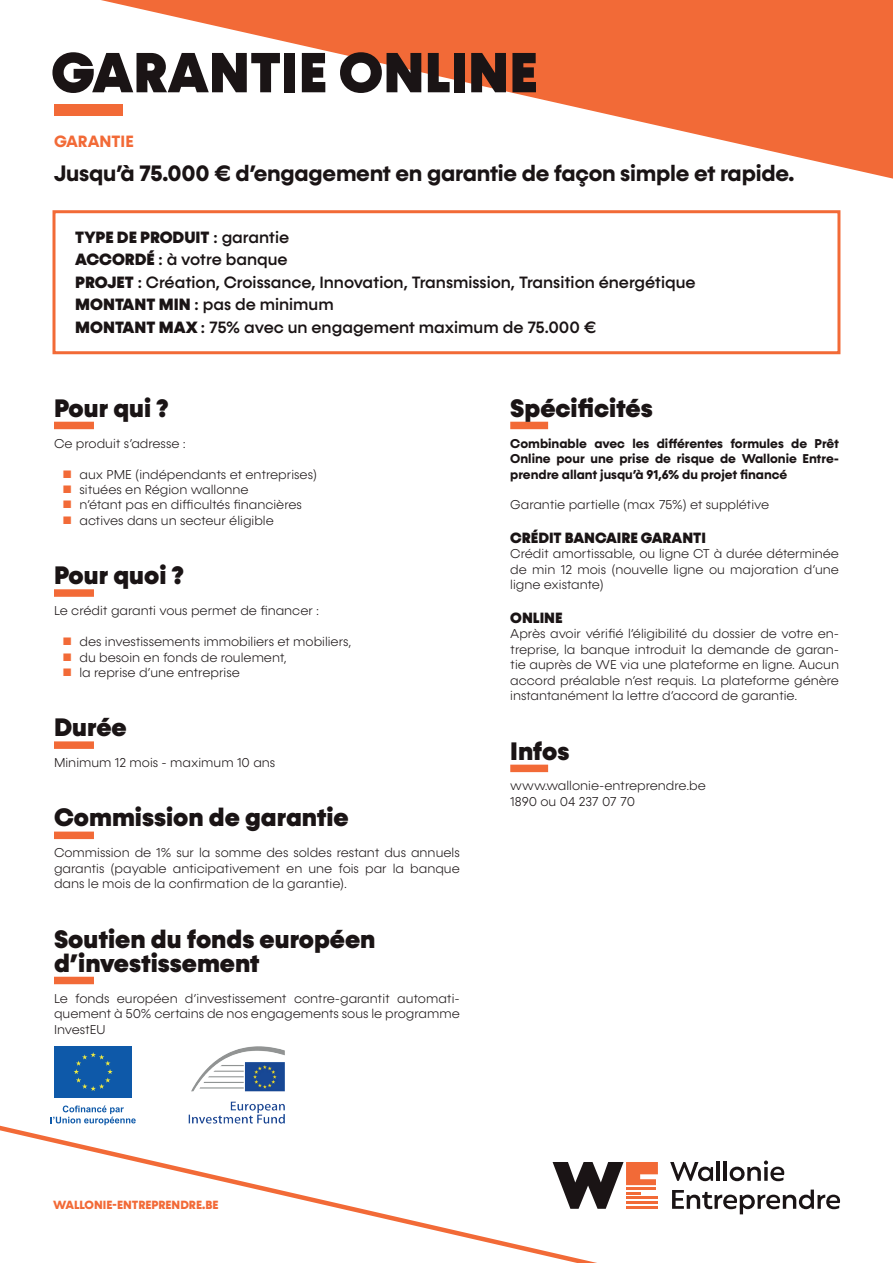
<style>
.page{position:relative;width:893px;height:1263px;background:#fff}
.page>*{position:absolute;margin:0;border:0;box-sizing:border-box;transform-origin:0 0}
.t1{font:900 57px "Konnect";color:#1a1415}
.t2{font:900 25.5px/24px "Konnect";color:#1a1415}
.t3{font:700 22.5px "Konnect";letter-spacing:-.01em;color:#1a1415}
.t4{font:500 16.5px/22.5px "Konnect";color:#1a1415}
.t5{font:700 16.5px "Konnect";color:#f26a37}
.t6{font:900 15px "Konnect";color:#1a1415}
.t7{font:300 12.9px/15.5px "Konnect";color:#1a1415;text-align:justify}
.t8{font:700 12.9px/15.5px "Konnect";color:#1a1415;text-align:justify}
.t9{font:800 12px "Konnect";color:#f26a37}
.s1{font-weight:900}
</style>
<div class="page">
<svg style="left:670px;top:1162px;width:43px;height:19px"></svg>
<hr style="left:717px;top:1161px;width:3px;height:20px;background:#1a1415">
<hr style="left:724px;top:1161px;width:3px;height:20px;background:#1a1415">
<svg style="left:730px;top:1160px;width:54px;height:21px"></svg>
<svg style="left:672px;top:1189px;width:168px;height:25px"></svg>
<svg style="left:101px;top:0;width:792px;height:179px"></svg>
<svg style="left:0;top:1117px;width:658px;height:146px"></svg>
<div style="left:52px;top:210px;width:788px;height:144px;border:3px solid #f26a37"></div>
<div style="left:54px;top:422px;width:40px;height:7px;background:#f26a37"></div>
<div style="left:54px;top:589px;width:40px;height:8px;background:#f26a37"></div>
<div style="left:54px;top:741px;width:40px;height:8px;background:#f26a37"></div>
<div style="left:54px;top:831px;width:40px;height:8px;background:#f26a37"></div>
<div style="left:54px;top:977px;width:40px;height:7px;background:#f26a37"></div>
<div style="left:510px;top:422px;width:38px;height:7px;background:#f26a37"></div>
<div style="left:510px;top:765px;width:38px;height:7px;background:#f26a37"></div>
<div style="left:54px;top:104px;width:69px;height:12px;background:#f26a37"></div>
<svg style="left:54px;top:1046px;width:78px;height:52px"></svg>
<div style="left:55px;top:1046px;width:77px;height:51px;background:#0e59a9"></div>
<svg style="left:74px;top:1052px;width:39px;height:39px"></svg>
<svg style="left:51px;top:1105px;width:85px;height:20px"></svg>
<img style="left:162px;top:1046px;width:143px;height:91px">
<h1 class="t1" style="left:51px;top:38px;width:488px">GARANTIE ONLINE</h1>
<p class="t5" style="left:54px;top:132px;width:81px">GARANTIE</p>
<h3 class="t3" style="left:54px;top:160px;width:742px">Jusqu’à 75.000 € d’engagement en garantie de façon simple et rapide.</h3>
<p class="t4" style="left:75px;top:226px;width:622px"><span class="s1">TYPE DE PRODUIT</span> : garantie<br><span class="s1">ACCORDÉ</span> : à votre banque<br><span class="s1">PROJET</span> : Création, Croissance, Innovation, Transmission, Transition énergétique <span class="s1">MONTANT MIN</span> : pas de minimum<br><span class="s1">MONTANT MAX</span> : 75% avec un engagement maximum de 75.000 €</p>
<h2 class="t2" style="left:54px;top:396px;width:116px">Pour qui ?</h2>
<p class="t7" style="left:54px;top:436px;width:133px">Ce produit s’adresse :</p>
<p class="t7" style="left:79px;top:467px;width:239px;text-align:left">aux PME (indépendants et entreprises) situées en Région wallonne<br>n’étant pas en difficultés financières actives dans un secteur éligible</p>
<h2 class="t2" style="left:54px;top:564px;width:131px">Pour quoi ?</h2>
<p class="t7" style="left:54px;top:603px;width:267px">Le crédit garanti vous permet de financer :</p>
<p class="t7" style="left:79px;top:634px;width:273px;text-align:left">des investissements immobiliers et mobiliers, du besoin en fonds de roulement,<br>la reprise d’une entreprise</p>
<h2 class="t2" style="left:54px;top:716px;width:74px">Durée</h2>
<p class="t7" style="left:54px;top:755px;width:223px">Minimum 12 mois - maximum 10 ans</p>
<h2 class="t2" style="left:54px;top:806px;width:296px">Commission de garantie</h2>
<p class="t7" style="left:54px;top:845px;width:407px">Commission de 1% sur la somme des soldes restant dus annuels garantis (payable anticipativement en une fois par la banque dans le mois de la confirmation de la garantie).</p>
<h2 class="t2" style="left:54px;top:927px;width:323px">Soutien du fonds européen d’investissement</h2>
<p class="t7" style="left:54px;top:991px;width:407px">Le fonds européen d’investissement contre-garantit automati&shy;quement à 50% certains de nos engagements sous le programme InvestEU</p>
<h2 class="t2" style="left:510px;top:396px;width:144px">Spécificités</h2>
<p class="t8" style="left:510px;top:436px;width:330px">Combinable avec les différentes formules de Prêt Online pour une prise de risque de Wallonie Entre&shy;prendre allant jusqu’à 91,6% du projet financé</p>
<p class="t7" style="left:510px;top:497px;width:260px">Garantie partielle (max 75%) et supplétive</p>
<p class="t6" style="left:510px;top:529px;width:197px">CRÉDIT BANCAIRE GARANTI</p>
<p class="t7" style="left:510px;top:546px;width:330px">Crédit amortissable, ou ligne CT à durée déterminée de min 12 mois (nouvelle ligne ou majoration d’une ligne existante)</p>
<p class="t6" style="left:510px;top:608px;width:54px">ONLINE</p>
<p class="t7" style="left:510px;top:626px;width:330px">Après avoir vérifié l’éligibilité du dossier de votre en&shy;treprise, la banque introduit la demande de garan&shy;tie auprès de WE via une plateforme en ligne. Aucun accord préalable n’est requis. La plateforme génère instantanément la lettre d’accord de garantie.</p>
<h2 class="t2" style="left:510px;top:739px;width:61px">Infos</h2>
<p class="t7" style="left:510px;top:778px;width:197px">www.wallonie-entreprendre.be<br>1890 ou 04 237 07 70</p>
<p class="t9" style="left:53px;top:1197px;width:167px">WALLONIE-ENTREPRENDRE.BE</p>
</div>
